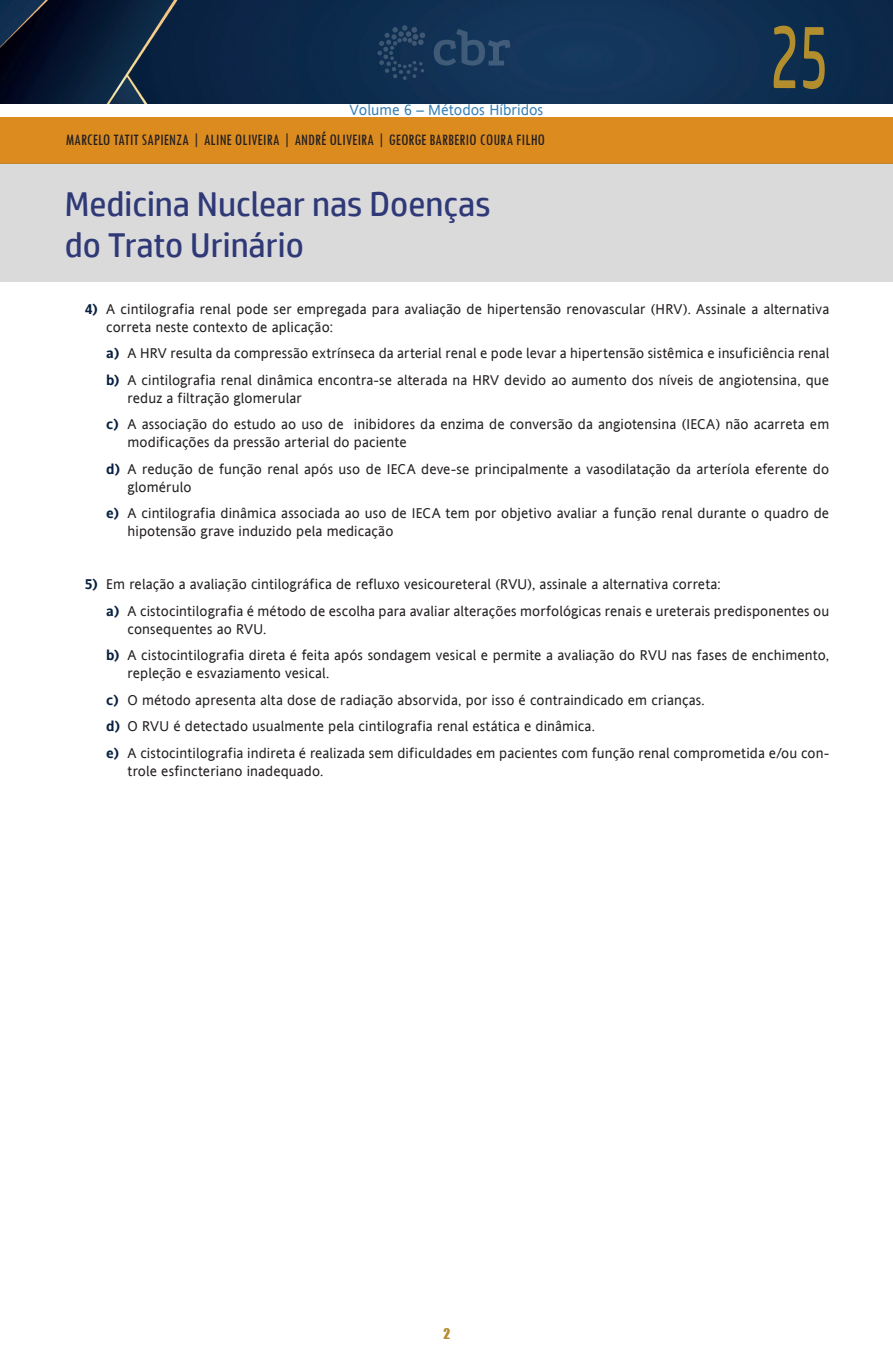
<style>
.page{position:relative;width:893px;height:1361px;background:#fff}
.page>*{position:absolute;margin:0;border:0;box-sizing:border-box;transform-origin:0 0}
.numero_capitulo{font:90px "HP Simplified";color:#b38e2e;scale:.6 1}
.titulo_capitulo{font:34.5px/41.4px "HP Simplified";color:#2f3977}
.autores{font:condensed 16.5px "Tw Cen";color:#231f20}
.t1{font:15px "Andale Sansfor VST";color:#3981b6}
.t2{font:14.25px/18px "Andale Sansfor VST";letter-spacing:.01em;color:#231f20}
.t3{font:13.5px "Impact";color:#b38e2e}
.s1{font-weight:700;color:#092140}
</style>
<div class="page">
<img style="left:0;top:0;width:893px;height:103px">
<div style="left:0;top:117px;width:893px;height:46px;background:#dc8b1f"></div>
<div style="left:0;top:163px;width:893px;height:119px;background:#dadadb"></div>
<svg style="left:434px;top:29px;width:76px;height:37px;background:#224263"></svg>
<svg style="left:377px;top:25px;width:48px;height:55px;background:#1a3859"></svg>
<p class="t1" style="left:350px;top:100px;width:195px">Volume 6 – Métodos Híbridos</p>
<p class="autores" style="left:66px;top:129px;width:481px">MARCELO TATIT SAPIENZA | ALINE OLIVEIRA | ANDRÉ OLIVEIRA | GEORGE BARBERIO COURA FILHO</p>
<p class="titulo_capitulo" style="left:65px;top:182px;width:427px">Medicina Nuclear nas Doenças do Trato Urinário</p>
<p class="numero_capitulo" style="left:770px;top:5px;width:98px">25</p>
<p class="t2" style="left:106px;top:299px;width:724px;text-indent:-21px"><span class="s1">4)</span> A cintilografia renal pode ser empregada para avaliação de hipertensão renovascular (HRV). Assinale a alternativa correta neste contexto de aplicação:</p>
<p class="t2" style="left:106px;top:344px;width:724px"><span class="s1">a)</span> A HRV resulta da compressão extrínseca da arterial renal e pode levar a hipertensão sistêmica e insuficiência renal</p>
<p class="t2" style="left:128px;top:370px;width:703px;text-indent:-21px"><span class="s1">b)</span> A cintilografia renal dinâmica encontra-se alterada na HRV devido ao aumento dos níveis de angiotensina, que reduz a filtração glomerular</p>
<p class="t2" style="left:128px;top:415px;width:703px;text-indent:-21px"><span class="s1">c)</span> A associação do estudo ao uso de inibidores da enzima de conversão da angiotensina (IECA) não acarreta em modificações da pressão arterial do paciente</p>
<p class="t2" style="left:128px;top:459px;width:703px;text-indent:-21px"><span class="s1">d)</span> A redução de função renal após uso de IECA deve-se principalmente a vasodilatação da arteríola eferente do glomérulo</p>
<p class="t2" style="left:128px;top:504px;width:703px;text-indent:-21px"><span class="s1">e)</span> A cintilografia dinâmica associada ao uso de IECA tem por objetivo avaliar a função renal durante o quadro de hipotensão grave induzido pela medicação</p>
<p class="t2" style="left:85px;top:575px;width:637px"><span class="s1">5)</span> Em relação a avaliação cintilográfica de refluxo vesicoureteral (RVU), assinale a alternativa correta:</p>
<p class="t2" style="left:128px;top:601px;width:703px;text-indent:-21px"><span class="s1">a)</span> A cistocintilografia é método de escolha para avaliar alterações morfológicas renais e ureterais predisponentes ou consequentes ao RVU.</p>
<p class="t2" style="left:128px;top:646px;width:703px;text-indent:-21px"><span class="s1">b)</span> A cistocintilografia direta é feita após sondagem vesical e permite a avaliação do RVU nas fases de enchimento, repleção e esvaziamento vesical.</p>
<p class="t2" style="left:106px;top:690px;width:600px"><span class="s1">c)</span> O método apresenta alta dose de radiação absorvida, por isso é contraindicado em crianças.</p>
<p class="t2" style="left:106px;top:717px;width:490px"><span class="s1">d)</span> O RVU é detectado usualmente pela cintilografia renal estática e dinâmica.</p>
<p class="t2" style="left:128px;top:743px;width:703px;text-indent:-21px"><span class="s1">e)</span> A cistocintilografia indireta é realizada sem dificuldades em pacientes com função renal comprometida e/ou con&shy;trole esfincteriano inadequado.</p>
<p class="t3" style="left:443px;top:1323px;width:8px">2</p>
</div>
